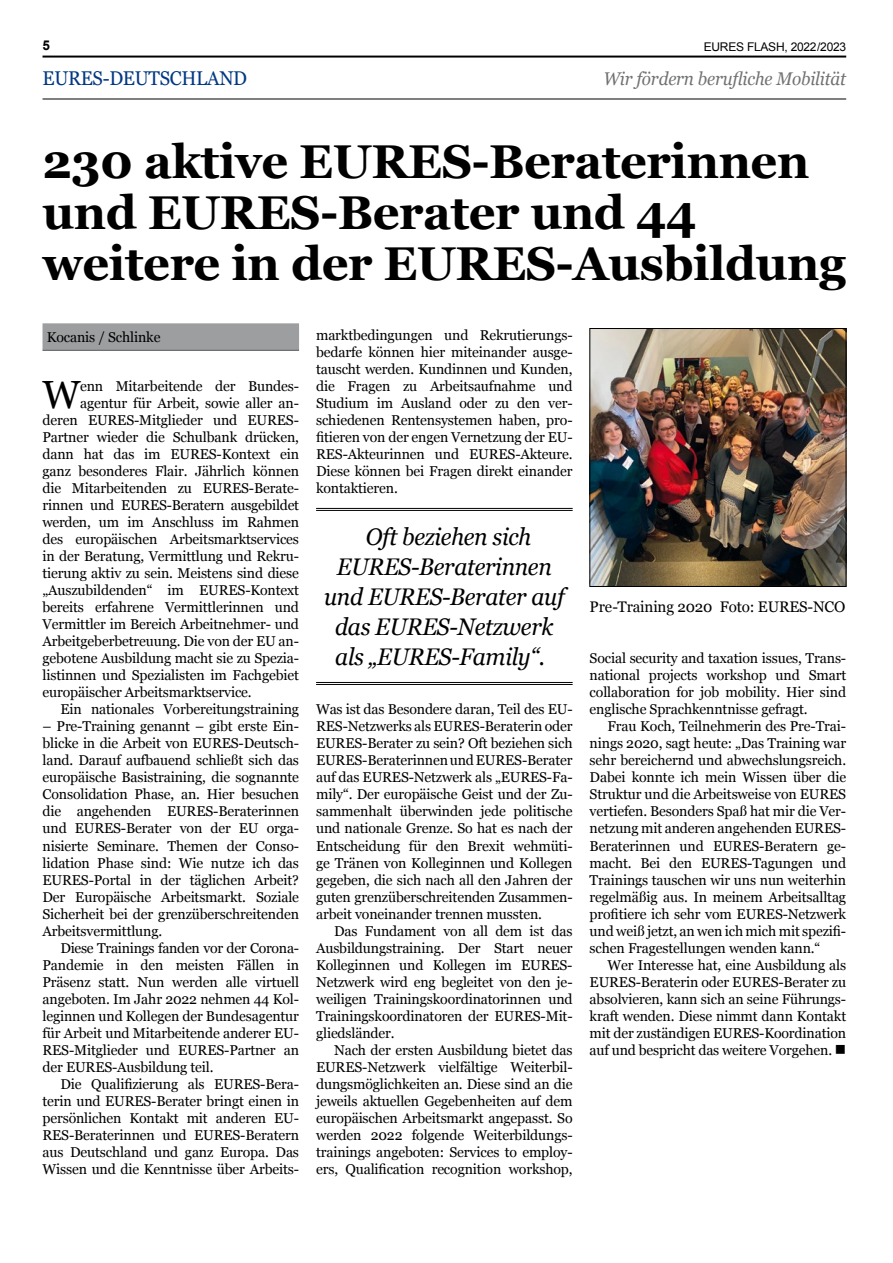
<style>
.page{position:relative;width:893px;height:1263px;background:#fff}
.page>*{position:absolute;margin:0;border:0;box-sizing:border-box;transform-origin:0 0}
.t1{font:700 47.4px/51px "Georgia";letter-spacing:-.01em;color:#000}
._1st_Paragraph{font:39.3px "Georgia";color:#000}
.Zitate{font:italic 24px/30px "Georgia";letter-spacing:-.015em;color:#000;text-align:center;scale:.95 1}
.t2{font:19.95px "Georgia";letter-spacing:-.015em;color:#003882;scale:.93 1}
.t3{font:italic 18.3px "Georgia";letter-spacing:-.01em;color:#707172;scale:.93 1}
.t4{font:15.3px "Georgia";letter-spacing:-.01em;color:#000}
.P_eingerückt{font:14.25px/17px "Georgia";letter-spacing:-.01em;color:#000;text-align:justify}
._1st_Paragraph-2{font:14.25px "Georgia";letter-spacing:-.01em;color:#000}
.Siganture{font:14.25px "Georgia";letter-spacing:-.01em;color:#000}
.t5{font:700 13.5px "Arial";color:#000}
.t6{font:12px "Arial";letter-spacing:-.02em;color:#000}
.s1{color:#fff}
</style>
<div class="page">
<div style="left:43px;top:323px;width:256px;height:27px;background:#9c9e9f"></div>
<hr style="left:43px;top:350px;width:256px;height:1px;background:#58585a">
<img style="left:592px;top:330px;width:252px;height:255px">
<div style="left:590px;top:328px;width:256px;height:259px;border:1px solid #000"></div>
<hr style="left:316px;top:508px;width:257px;height:1px;background:#000">
<hr style="left:316px;top:510px;width:257px;height:1px;background:#000">
<hr style="left:316px;top:682px;width:257px;height:1px;background:#000">
<hr style="left:316px;top:684px;width:257px;height:1px;background:#000">
<hr style="left:43px;top:56px;width:803px;height:2px;background:#000">
<hr style="left:43px;top:99px;width:803px;height:1px;background:#000">
<p class="t5" style="left:43px;top:37px;width:9px">5</p>
<p class="t6" style="left:704px;top:39px;width:144px">EURES FLASH, 2022/2023</p>
<h3 class="t2" style="left:43px;top:64px;width:221px">EURES-DEUTSCHLAND</h3>
<p class="t3" style="left:603px;top:65px;width:263px">Wir fördern berufliche Mobilität</p>
<h1 class="t1" style="left:43px;top:134px;width:805px">230 aktive EURES-Beraterinnen und EURES--Berater und 44 weitere in der EURES-Ausbildung</h1>
<p class="Siganture" style="left:47px;top:326px;width:115px">Kocanis / Schlinke</p>
<p class="_1st_Paragraph" style="left:43px;top:366px;width:39px">W</p>
<p class="_1st_Paragraph-2" style="left:80px;top:376px;width:220px">enn Mitarbeitende der Bundes-</p>
<p class="_1st_Paragraph-2" style="left:80px;top:393px;width:220px">agentur für Arbeit, sowie aller an-</p>
<p class="_1st_Paragraph-2" style="left:43px;top:410px;width:258px">deren EURES-Mitglieder und EURES-</p>
<p class="_1st_Paragraph-2" style="left:43px;top:427px;width:258px">Partner wieder die Schulbank drücken,</p>
<p class="_1st_Paragraph-2" style="left:43px;top:444px;width:258px">dann hat das im EURES-Kontext ein</p>
<p class="_1st_Paragraph-2" style="left:43px;top:461px;width:258px">ganz besonderes Flair. Jährlich können</p>
<p class="_1st_Paragraph-2" style="left:43px;top:478px;width:258px">die Mitarbeitenden zu EURES-Berate-</p>
<p class="_1st_Paragraph-2" style="left:43px;top:495px;width:258px">rinnen und EURES-Beratern ausgebildet</p>
<p class="_1st_Paragraph-2" style="left:43px;top:512px;width:258px">werden, um im Anschluss im Rahmen</p>
<p class="_1st_Paragraph-2" style="left:43px;top:529px;width:258px">des europäischen Arbeitsmarktservices</p>
<p class="_1st_Paragraph-2" style="left:43px;top:546px;width:258px">in der Beratung, Vermittlung und Rekru-</p>
<p class="_1st_Paragraph-2" style="left:43px;top:563px;width:258px">tierung aktiv zu sein. Meistens sind diese</p>
<p class="_1st_Paragraph-2" style="left:43px;top:580px;width:258px">„Auszubildenden“ im EURES-Kontext</p>
<p class="_1st_Paragraph-2" style="left:43px;top:597px;width:258px">bereits erfahrene Vermittlerinnen und</p>
<p class="_1st_Paragraph-2" style="left:43px;top:614px;width:258px">Vermittler im Bereich Arbeitnehmer- und</p>
<p class="_1st_Paragraph-2" style="left:43px;top:631px;width:258px">Arbeitgeberbetreuung. Die von der EU an-</p>
<p class="_1st_Paragraph-2" style="left:43px;top:648px;width:258px">gebotene Ausbildung macht sie zu Spezia-</p>
<p class="_1st_Paragraph-2" style="left:43px;top:665px;width:258px">listinnen und Spezialisten im Fachgebiet</p>
<p class="_1st_Paragraph-2" style="left:43px;top:682px;width:211px">europäischer Arbeitsmarktservice.</p>
<p class="P_eingerückt" style="left:61px;top:700px;width:240px">Ein nationales Vorbereitungstraining</p>
<p class="P_eingerückt" style="left:43px;top:717px;width:258px">– Pre-Training genannt – gibt erste Ein&shy;blicke in die Arbeit von EURES-Deutsch&shy;land. Darauf aufbauend schließt sich das europäische Basistraining, die sognannte Consolidation Phase, an. Hier besuchen die angehenden EURES-Beraterinnen und EURES-Berater von der EU orga&shy;nisierte Seminare. Themen der Conso&shy;lidation Phase sind: Wie nutze ich das EURES-Portal in der täglichen Arbeit?<br>Der Europäische Arbeitsmarkt. Soziale Sicherheit bei der grenzüberschreitenden Arbeitsvermittlung.</p>
<p class="P_eingerückt" style="left:43px;top:938px;width:258px;text-indent:18px">Diese Trainings fanden vor der Corona-Pandemie in den meisten Fällen in Präsenz statt. Nun werden alle virtuell angeboten. Im Jahr 2022 nehmen 44 Kol&shy;leginnen und Kollegen der Bundesagentur für Arbeit und Mitarbeitende anderer EU-RES-Mitglieder und EURES-Partner an der EURES-Ausbildung teil.</p>
<p class="P_eingerückt" style="left:43px;top:1075px;width:258px;text-indent:18px">Die Qualifizierung als EURES-Bera&shy;terin und EURES-Berater bringt einen in persönlichen Kontakt mit anderen EU-RES-Beraterinnen und EURES-Beratern aus Deutschland und ganz Europa. Das Wissen und die Kenntnisse über Arbeits-</p>
<p class="P_eingerückt" style="left:316px;top:326px;width:258px">marktbedingungen und Rekrutierungs&shy;bedarfe können hier miteinander ausge&shy;tauscht werden. Kundinnen und Kunden, die Fragen zu Arbeitsaufnahme und Studium im Ausland oder zu den ver&shy;schiedenen Rentensystemen haben, pro&shy;fitieren von der engen Vernetzung der EU-RES-Akteurinnen und EURES-Akteure.<br>Diese können bei Fragen direkt einander kontaktieren.</p>
<p class="Zitate" style="left:324px;top:521px;width:254px"><span class="s1">„</span>Oft beziehen sich<br>EURES-Beraterinnen und EURES-Berater auf das EURES-Netzwerk als „EURES-Family“.<span class="s1">“</span></p>
<p class="P_eingerückt" style="left:316px;top:700px;width:258px">Was ist das Besondere daran, Teil des EU-RES-Netzwerks als EURES-Beraterin oder EURES-Berater zu sein? Oft beziehen sich EURES-Beraterinnen und EURES-Berater auf das EURES-Netzwerk als „EURES-Fa&shy;mily“. Der europäische Geist und der Zu&shy;sammenhalt überwinden jede politische und nationale Grenze. So hat es nach der Entscheidung für den Brexit wehmüti&shy;ge Tränen von Kolleginnen und Kollegen gegeben, die sich nach all den Jahren der guten grenzüberschreitenden Zusammen&shy;arbeit voneinander trennen mussten.</p>
<p class="P_eingerückt" style="left:316px;top:921px;width:258px;text-indent:18px">Das Fundament von all dem ist das Ausbildungstraining. Der Start neuer Kolleginnen und Kollegen im EURES-Netzwerk wird eng begleitet von den je&shy;weiligen Trainingskoordinatorinnen und Trainingskoordinatoren der EURES-Mit&shy;gliedsländer.</p>
<p class="P_eingerückt" style="left:316px;top:1041px;width:258px;text-indent:18px">Nach der ersten Ausbildung bietet das EURES-Netzwerk vielfältige Weiterbil&shy;dungsmöglichkeiten an. Diese sind an die jeweils aktuellen Gegebenheiten auf dem europäischen Arbeitsmarkt angepasst. So werden 2022 folgende Weiterbildungs&shy;trainings angeboten: Services to employ&shy;ers, Qualification recognition workshop,</p>
<p class="t4" style="left:590px;top:596px;width:257px">Pre-Training 2020 Foto: EURES-NCO</p>
<p class="P_eingerückt" style="left:590px;top:649px;width:258px">Social security and taxation issues, Trans&shy;national projects workshop und Smart collaboration for job mobility. Hier sind englische Sprachkenntnisse gefragt.</p>
<p class="P_eingerückt" style="left:590px;top:717px;width:258px;text-indent:18px">Frau Koch, Teilnehmerin des Pre-Trai&shy;nings 2020, sagt heute: „Das Training war sehr bereichernd und abwechslungsreich.<br>Dabei konnte ich mein Wissen über die Struktur und die Arbeitsweise von EURES vertiefen. Besonders Spaß hat mir die Ver&shy;netzung mit anderen angehenden EURES-Beraterinnen und EURES-Beratern ge&shy;macht. Bei den EURES-Tagungen und Trainings tauschen wir uns nun weiterhin regelmäßig aus. In meinem Arbeitsalltag profitiere ich sehr vom EURES-Netzwerk und weiß jetzt, an wen ich mich mit spezifi&shy;schen Fragestellungen wenden kann.“</p>
<p class="P_eingerückt" style="left:590px;top:955px;width:258px;text-indent:18px">Wer Interesse hat, eine Ausbildung als EURES-Beraterin oder EURES-Berater zu absolvieren, kann sich an seine Führungs&shy;kraft wenden. Diese nimmt dann Kontakt mit der zuständigen EURES-Koordination auf und bespricht das weitere Vorgehen. ■</p>
</div>
